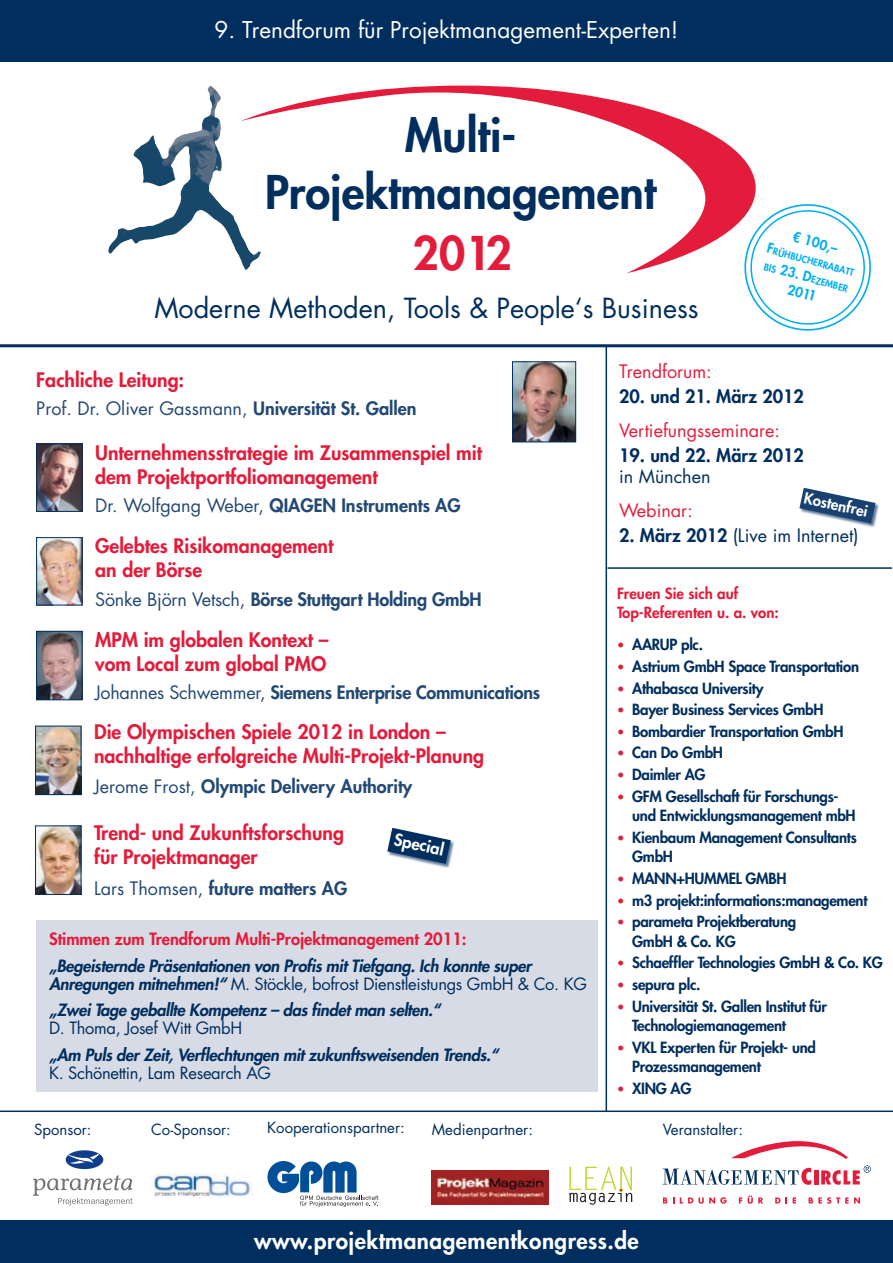
<style>
.page{position:relative;width:893px;height:1263px;background:#fff}
.page>*{position:absolute;margin:0;border:0;box-sizing:border-box;transform-origin:0 0}
.t1{font:800 45.15px/57.2px "Futura Std";color:#002e5e;text-align:center}
.t2{font:800 45.15px "Futura Std";color:#e41c3b}
.t3{font:27px "Futura Std";color:#002e5e}
.t4{font:22.5px "Futura Std";color:#fff}
.t5{font:800 22.5px "Futura Std";letter-spacing:.02em;color:#fff}
.t6{font:800 19.5px/24px "Futura Std";color:#e41c3b}
.t7{font:800 18px "Futura Std";color:#224874}
.t8{font:18px "Futura Std";color:#224874}
.t9{font:18px "Futura Std";color:#e41c3b}
.t10{font:18px "Futura Std";color:#002e5e}
.t11{font:800 18px "Futura Std";color:#002e5e}
.t12{font:italic 800 16.5px/18px "Futura Std";letter-spacing:-.02em;color:#002e5e}
.t13{font:800 16.5px "Futura Std";color:#e41c3b}
.t14{font:16.5px "Futura Std";letter-spacing:-.02em;color:#002e5e}
.t15{font:800 16.5px "Futura Std";color:#fff}
.t16{font:800 15px/19.5px "Futura Std";letter-spacing:-.02em;color:#002e5e}
.t17{font:15px "Futura Std";color:#002e5e}
.t18{font:800 15px/19.5px "Futura Std";color:#e41c3b}
.t19{font:800 15px "Futura Std";color:#fff}
.t20{font:800 13.5px "Futura Std";color:#00aeef}
.t21{font:800 9.45px/17.4px "Futura Std";color:#00aeef}
.s1{font-size:13.5px}
.s2{font-weight:800}
.s3{font-weight:400}
.s4{font-weight:400;font-style:normal}
.s5{font-family:"DINOT";font-weight:700;color:#e41c3b}
</style>
<div class="page">
<svg style="left:240px;top:85px;width:516px;height:188px"></svg>
<img style="left:159px;top:86px;width:53px;height:72px">
<div style="left:0;top:0;width:893px;height:62px;background:#002e5e"></div>
<hr style="left:814px;top:1170px;width:4px;height:14px;background:#e41c3b">
<svg style="left:821px;top:1165px;width:50px;height:20px"></svg>
<svg style="left:663px;top:1168px;width:148px;height:17px"></svg>
<svg style="left:731px;top:1141px;width:117px;height:18px"></svg>
<svg style="left:663px;top:1197px;width:4px;height:6px"></svg>
<svg style="left:680px;top:1197px;width:47px;height:7px"></svg>
<svg style="left:739px;top:1197px;width:3px;height:6px"></svg>
<svg style="left:748px;top:1195px;width:15px;height:9px"></svg>
<svg style="left:775px;top:1197px;width:5px;height:6px"></svg>
<svg style="left:793px;top:1197px;width:3px;height:6px"></svg>
<svg style="left:809px;top:1197px;width:51px;height:7px"></svg>
<hr style="left:606px;top:345px;width:1px;height:767px;background:#002e5e">
<div style="left:36px;top:920px;width:562px;height:172px;background:#d7dbe6"></div>
<hr style="left:607px;top:567px;width:285px;height:2px;background:#002e5e">
<hr style="left:0;top:344px;width:893px;height:3px;background:#002e5e">
<div style="left:0;top:1220px;width:893px;height:43px;background:#002e5e"></div>
<div style="left:66px;top:1150px;width:37px;height:19px;background:#103d8c;border-radius:50%"></div>
<svg style="left:68px;top:1153px;width:31px;height:11px"></svg>
<svg style="left:33px;top:1175px;width:100px;height:30px"></svg>
<svg style="left:267px;top:1161px;width:111px;height:46px"></svg>
<hr style="left:0;top:1110px;width:893px;height:2px;background:#002e5e">
<svg style="left:736px;top:196px;width:135px;height:135px"></svg>
<img style="left:431px;top:1170px;width:117px;height:34px">
<svg style="left:569px;top:1166px;width:63px;height:39px"></svg>
<img style="left:514px;top:363px;width:60px;height:77px">
<div style="left:512px;top:361px;width:64px;height:81px;border:1px solid #002e5e"></div>
<img style="left:38px;top:446px;width:42px;height:64px">
<div style="left:36px;top:444px;width:46px;height:68px;border:1px solid #002e5e"></div>
<img style="left:38px;top:539px;width:42px;height:64px">
<div style="left:36px;top:537px;width:46px;height:68px;border:1px solid #002e5e"></div>
<img style="left:37px;top:728px;width:42px;height:65px">
<div style="left:35px;top:726px;width:46px;height:69px;border:1px solid #002e5e"></div>
<img style="left:38px;top:633px;width:42px;height:65px">
<div style="left:36px;top:631px;width:46px;height:69px;border:1px solid #002e5e"></div>
<img style="left:151px;top:1173px;width:102px;height:24px">
<img style="left:37px;top:827px;width:42px;height:66px">
<div style="left:35px;top:825px;width:46px;height:70px;border:1px solid #002e5e"></div>
<div style="left:387px;top:827px;width:68px;height:41px;background:#224874;opacity:.75"></div>
<svg style="left:387px;top:828px;width:64px;height:36px"></svg>
<div style="left:799px;top:487px;width:81px;height:41px;background:#224874;opacity:.75"></div>
<svg style="left:799px;top:488px;width:76px;height:35px"></svg>
<h3 class="t4" style="left:214px;top:16px;width:465px">9. Trendforum für Projektmanagement-Experten!</h3>
<h1 class="t1" style="left:265px;top:107px;width:393px">Multi-<br>Projektmanagement</h1>
<h1 class="t2" style="left:413px;top:225px;width:101px">2012</h1>
<h2 class="t3" style="left:154px;top:291px;width:546px">Moderne Methoden, Tools &amp; People‘s Business</h2>
<p class="t20" style="left:795px;top:228px;width:47px;rotate:15deg">€ 100,–</p>
<p class="t21" style="left:769px;top:241px;width:91px;rotate:15deg"><span class="s1">F</span>rühbucherrabatt bis <span class="s1">23. D</span>ezember</p>
<p class="t20" style="left:790px;top:281px;width:31px;rotate:15deg">2011</p>
<h3 class="t6" style="left:36px;top:367px;width:149px">Fachliche Leitung:</h3>
<p class="t8" style="left:36px;top:397px;width:382px">Prof. Dr. Oliver Gassmann, <span class="s2">Universität St. Gallen</span></p>
<h3 class="t6" style="left:95px;top:441px;width:388px">Unternehmensstrategie im Zusammenspiel mit dem Projektportfoliomanagement</h3>
<p class="t7" style="left:95px;top:494px;width:367px"><span class="s3">Dr. Wolfgang Weber,</span> QIAGEN Instruments AG</p>
<h3 class="t6" style="left:95px;top:534px;width:240px">Gelebtes Risikomanagement an der Börse</h3>
<p class="t7" style="left:95px;top:587px;width:388px"><span class="s3">Sönke Björn Vetsch,</span> Börse Stuttgart Holding GmbH</p>
<h3 class="t6" style="left:95px;top:627px;width:235px">MPM im globalen Kontext – vom Local zum global PMO</h3>
<p class="t7" style="left:95px;top:681px;width:446px"><span class="s3">Johannes Schwemmer,</span> Siemens Enterprise Communications</p>
<h3 class="t6" style="left:94px;top:719px;width:392px">Die Olympischen Spiele 2012 in London – nachhaltige erfolgreiche Multi-Projekt-Planung</h3>
<p class="t7" style="left:94px;top:775px;width:320px"><span class="s3">Jerome Frost,</span> Olympic Delivery Authority</p>
<h3 class="t6" style="left:94px;top:821px;width:251px">Trend- und Zukunftsforschung für Projektmanager</h3>
<p class="t7" style="left:94px;top:876px;width:255px"><span class="s3">Lars Thomsen,</span> future matters AG</p>
<p class="t15" style="left:396px;top:829px;width:52px;rotate:12deg">Special</p>
<p class="t13" style="left:49px;top:928px;width:419px">Stimmen zum Trendforum Multi-Projektmanagement 2011:</p>
<p class="t12" style="left:49px;top:957px;width:539px">„Begeisternde Präsentationen von Profis mit Tiefgang. Ich konnte super<br>Anregungen mitnehmen!“ <span class="s4">M. Stöckle, bofrost Dienstleistungs GmbH &amp; Co. KG</span></p>
<p class="t12" style="left:49px;top:1001px;width:393px">„Zwei Tage geballte Kompetenz – das findet man selten.“</p>
<p class="t14" style="left:49px;top:1017px;width:195px">D. Thoma, Josef Witt GmbH</p>
<p class="t12" style="left:49px;top:1046px;width:451px">„Am Puls der Zeit, Verflechtungen mit zukunftsweisenden Trends.“</p>
<p class="t14" style="left:49px;top:1062px;width:224px">K. Schönettin, Lam Research AG</p>
<p class="t17" style="left:34px;top:1119px;width:59px">Sponsor:</p>
<p class="t17" style="left:151px;top:1120px;width:81px">Co-Sponsor:</p>
<p class="t17" style="left:267px;top:1118px;width:139px">Kooperationspartner:</p>
<p class="t17" style="left:432px;top:1119px;width:103px">Medienpartner:</p>
<p class="t9" style="left:619px;top:360px;width:94px">Trendforum:</p>
<p class="t11" style="left:619px;top:385px;width:186px">20. und 21. März 2012</p>
<p class="t9" style="left:619px;top:419px;width:163px">Vertiefungsseminare:</p>
<p class="t11" style="left:619px;top:444px;width:186px">19. und 22. März 2012</p>
<p class="t10" style="left:619px;top:465px;width:93px">in München</p>
<p class="t9" style="left:619px;top:499px;width:75px">Webinar:</p>
<p class="t10" style="left:619px;top:524px;width:241px"><span class="s2">2. März 2012</span> (Live im Internet)</p>
<p class="t19" style="left:806px;top:489px;width:66px;rotate:12deg">Kostenfrei</p>
<p class="t18" style="left:617px;top:583px;width:163px">Freuen Sie sich auf<br>Top-Referenten u. a. von:</p>
<p class="t16" style="left:617px;top:635px;width:87px"><span class="s5">•</span> AARUP plc.</p>
<p class="t16" style="left:617px;top:657px;width:244px"><span class="s5">•</span> Astrium GmbH Space Transportation</p>
<p class="t16" style="left:617px;top:678px;width:148px"><span class="s5">•</span> Athabasca University</p>
<p class="t16" style="left:617px;top:700px;width:208px"><span class="s5">•</span> Bayer Business Services GmbH</p>
<p class="t16" style="left:617px;top:721px;width:228px"><span class="s5">•</span> Bombardier Transportation GmbH</p>
<p class="t16" style="left:617px;top:743px;width:108px"><span class="s5">•</span> Can Do GmbH</p>
<p class="t16" style="left:617px;top:765px;width:90px"><span class="s5">•</span> Daimler AG</p>
<p class="t16" style="left:632px;top:786px;width:225px;text-indent:-15px"><span class="s5">•</span> GFM Gesellschaft für Forschungs&shy;und Entwicklungsmanagement mbH</p>
<p class="t16" style="left:632px;top:827px;width:226px;text-indent:-15px"><span class="s5">•</span> Kienbaum Management Consultants<br>GmbH</p>
<p class="t16" style="left:617px;top:869px;width:171px"><span class="s5">•</span> MANN+HUMMEL GMBH</p>
<p class="t16" style="left:617px;top:890px;width:252px"><span class="s5">•</span> m3 projekt:informations:management</p>
<p class="t16" style="left:632px;top:912px;width:166px;text-indent:-15px"><span class="s5">•</span> parameta Projektberatung<br>GmbH &amp; Co. KG</p>
<p class="t16" style="left:617px;top:953px;width:268px"><span class="s5">•</span> Schaeffler Technologies GmbH &amp; Co. KG</p>
<p class="t16" style="left:617px;top:975px;width:85px"><span class="s5">•</span> sepura plc.</p>
<p class="t16" style="left:632px;top:996px;width:196px;text-indent:-15px"><span class="s5">•</span> Universität St. Gallen Institut für<br>Technologiemanagement</p>
<p class="t16" style="left:632px;top:1037px;width:185px;text-indent:-15px"><span class="s5">•</span> VKL Experten für Projekt- und<br>Prozessmanagement</p>
<p class="t16" style="left:617px;top:1078px;width:76px"><span class="s5">•</span> XING AG</p>
<p class="t17" style="left:663px;top:1119px;width:82px">Veranstalter:</p>
<h3 class="t5" style="left:254px;top:1227px;width:386px">www.projektmanagementkongress.de</h3>
</div>
